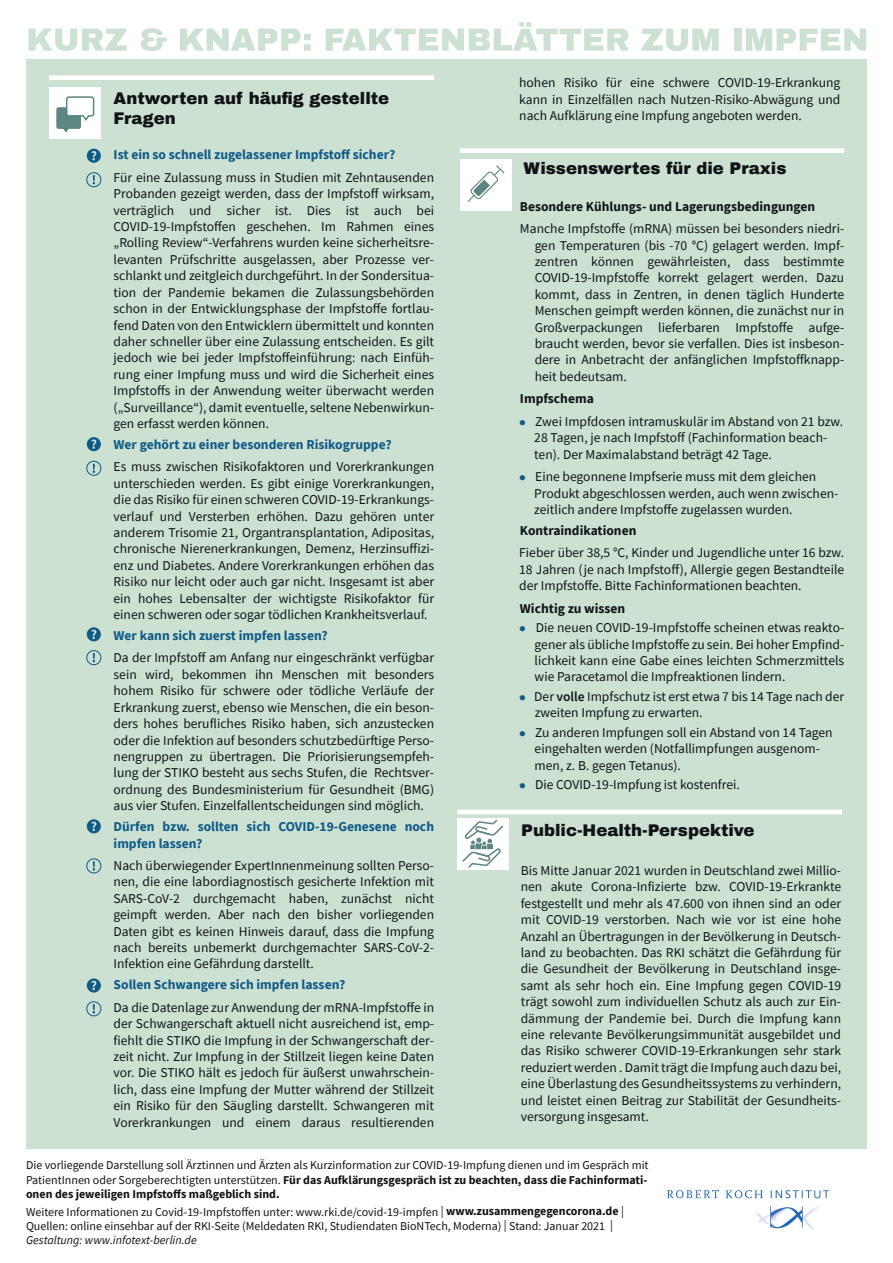
<style>
.page{position:relative;width:893px;height:1263px;background:#fff}
.page>*{position:absolute;margin:0;border:0;box-sizing:border-box;transform-origin:0 0}
.t1{font:900 16.5px/19.8px "Archivo";color:#111416}
.t2{font:13.5px/16.4px "Source Sans Pro";color:#111416;text-align:justify}
.t3{font:13.5px/16.4px "Source Sans Pro";color:#111516;text-align:justify}
.t4{font:700 13.5px/16.4px "Source Sans Pro";color:#0f5a87}
.t5{font:700 13.5px "Source Sans Pro";color:#111516}
.t6{font:700 13.5px "Source Sans Pro";color:#111416}
.t7{font:12px/14.4px "Source Sans Pro";color:#111416;text-align:justify}
.t8{font:italic 12px "Source Sans Pro";color:#111416}
.s1{color:#0f5a87}
.s2{font-weight:600}
.s3{font-weight:700}
</style>
<div class="page">
<svg style="left:29px;top:29px;width:98px;height:22px"></svg>
<svg style="left:141px;top:28px;width:26px;height:23px"></svg>
<svg style="left:180px;top:29px;width:131px;height:22px"></svg>
<svg style="left:326px;top:22px;width:303px;height:29px"></svg>
<svg style="left:641px;top:29px;width:78px;height:22px"></svg>
<div style="left:734px;top:29px;width:7px;height:22px;background:#cde1d3"></div>
<svg style="left:746px;top:29px;width:120px;height:22px"></svg>
<svg style="left:667px;top:1190px;width:162px;height:8px"></svg>
<img style="left:756px;top:1205px;width:65px;height:25px">
<div style="left:26px;top:59px;width:840px;height:1089px;background:#cde1d3"></div>
<hr style="left:457px;top:810px;width:385px;height:4px;background:#fff">
<div style="left:457px;top:818px;width:52px;height:52px;background:#fff"></div>
<svg style="left:462px;top:819px;width:42px;height:49px"></svg>
<div style="left:460px;top:148px;width:384px;height:5px;background:#fff"></div>
<div style="left:460px;top:159px;width:52px;height:52px;background:#fff"></div>
<svg style="left:467px;top:165px;width:38px;height:37px"></svg>
<div style="left:49px;top:75px;width:385px;height:5px;background:#fff"></div>
<div style="left:49px;top:87px;width:52px;height:52px;background:#fff"></div>
<svg style="left:56px;top:96px;width:39px;height:37px"></svg>
<svg style="left:87px;top:149px;width:14px;height:14px"></svg>
<div style="left:86px;top:172px;width:15px;height:15px;border:1px solid #0f5a87;border-radius:50%"></div>
<svg style="left:93px;top:175px;width:2px;height:9px"></svg>
<svg style="left:87px;top:627px;width:14px;height:14px"></svg>
<svg style="left:87px;top:437px;width:14px;height:14px"></svg>
<div style="left:86px;top:461px;width:15px;height:15px;border:1px solid #0f5a87;border-radius:50%"></div>
<svg style="left:93px;top:464px;width:2px;height:9px"></svg>
<div style="left:86px;top:650px;width:15px;height:15px;border:1px solid #0f5a87;border-radius:50%"></div>
<svg style="left:93px;top:653px;width:2px;height:9px"></svg>
<svg style="left:87px;top:978px;width:14px;height:14px"></svg>
<div style="left:86px;top:1001px;width:15px;height:15px;border:1px solid #0f5a87;border-radius:50%"></div>
<svg style="left:93px;top:1004px;width:2px;height:9px"></svg>
<svg style="left:87px;top:819px;width:14px;height:14px"></svg>
<div style="left:86px;top:858px;width:15px;height:15px;border:1px solid #0f5a87;border-radius:50%"></div>
<svg style="left:93px;top:861px;width:2px;height:10px"></svg>
<p class="t1" style="left:114px;top:88px;width:277px">Antworten auf häufig gestellte<br>Fragen</p>
<p class="t4" style="left:114px;top:146px;width:283px">Ist ein so schnell zugelassener Impfstoff sicher?</p>
<p class="t2" style="left:114px;top:169px;width:322px">Für eine Zulassung muss in Studien mit Zehntausenden Probanden gezeigt werden, dass der Impfstoff wirksam, verträglich und sicher ist. Dies ist auch bei COVID-19-Impfstoffen geschehen. Im Rahmen eines „Rolling Review“-Verfahrens wurden keine sicherheitsre&shy;levanten Prüfschritte ausgelassen, aber Prozesse ver&shy;schlankt und zeitgleich durchgeführt. In der Sondersitua&shy;tion der Pandemie bekamen die Zulassungsbehörden schon in der Entwicklungsphase der Impfstoffe fortlau&shy;fend Daten von den Entwicklern übermittelt und konnten daher schneller über eine Zulassung entscheiden. Es gilt jedoch wie bei jeder Impfstoffeinführung: nach Einfüh&shy;rung einer Impfung muss und wird die Sicherheit eines Impfstoffs in der Anwendung weiter überwacht werden („Surveillance“), damit eventuelle, seltene Nebenwirkun&shy;gen erfasst werden können.</p>
<p class="t4" style="left:114px;top:436px;width:280px">Wer gehört zu einer besonderen Risikogruppe?</p>
<p class="t2" style="left:114px;top:459px;width:322px">Es muss zwischen Risikofaktoren und Vorerkrankungen unterschieden werden. Es gibt einige Vorerkrankungen, die das Risiko für einen schweren COVID-19-Erkrankungs&shy;verlauf und Versterben erhöhen. Dazu gehören unter anderem Trisomie 21, Organtransplantation, Adipositas, chronische Nierenerkrankungen, Demenz, Herzinsuffizi&shy;enz und Diabetes. Andere Vorerkrankungen erhöhen das Risiko nur leicht oder auch gar nicht. Insgesamt ist aber ein hohes Lebensalter der wichtigste Risikofaktor für einen schweren oder sogar tödlichen Krankheitsverlauf.</p>
<p class="t4" style="left:114px;top:627px;width:216px">Wer kann sich zuerst impfen lassen?</p>
<p class="t2" style="left:114px;top:650px;width:322px">Da der Impfstoff am Anfang nur eingeschränkt verfügbar sein wird, bekommen ihn Menschen mit besonders hohem Risiko für schwere oder tödliche Verläufe der Erkrankung zuerst, ebenso wie Menschen, die ein beson&shy;ders hohes berufliches Risiko haben, sich anzustecken oder die Infektion auf besonders schutzbedürftige Perso&shy;nengruppen zu übertragen. Die Priorisierungsempfeh&shy;lung der STIKO besteht aus sechs Stufen, die Rechtsver&shy;ordnung des Bundesministerium für Gesundheit (BMG) aus vier Stufen. Einzelfallentscheidungen sind möglich.</p>
<p class="t4" style="left:114px;top:818px;width:322px">Dürfen bzw. sollten sich COVID-19-Genesene noch impfen lassen?</p>
<p class="t2" style="left:114px;top:857px;width:322px">Nach überwiegender ExpertInnenmeinung sollten Perso&shy;nen, die eine labordiagnostisch gesicherte Infektion mit SARS-CoV-2 durchgemacht haben, zunächst nicht geimpft werden. Aber nach den bisher vorliegenden Daten gibt es keinen Hinweis darauf, dass die Impfung nach bereits unbemerkt durchgemachter SARS-CoV-2- Infektion eine Gefährdung darstellt.</p>
<p class="t4" style="left:114px;top:976px;width:233px">Sollen Schwangere sich impfen lassen?</p>
<p class="t2" style="left:114px;top:999px;width:322px">Da die Datenlage zur Anwendung der mRNA-Impfstoffe in der Schwangerschaft aktuell nicht ausreichend ist, emp&shy;fiehlt die STIKO die Impfung in der Schwangerschaft der&shy;zeit nicht. Zur Impfung in der Stillzeit liegen keine Daten vor. Die STIKO hält es jedoch für äußerst unwahrschein&shy;lich, dass eine Impfung der Mutter während der Stillzeit ein Risiko für den Säugling darstellt. Schwangeren mit Vorerkrankungen und einem daraus resultierenden</p>
<p class="t2" style="left:519px;top:75px;width:323px">hohen Risiko für eine schwere COVID-19-Erkrankung kann in Einzelfällen nach Nutzen-Risiko-Abwägung und nach Aufklärung eine Impfung angeboten werden.</p>
<p class="t1" style="left:523px;top:158px;width:265px">Wissenswertes für die Praxis</p>
<p class="t5" style="left:520px;top:197px;width:297px">Besondere Kühlungs- und Lagerungsbedingungen</p>
<p class="t2" style="left:535px;top:220px;width:311px;text-indent:-15px">Manche Impfstoffe (mRNA) müssen bei besonders niedri&shy;gen Temperaturen (bis -70 °C) gelagert werden. Impf&shy;zentren können gewährleisten, dass bestimmte COVID-19-Impfstoffe korrekt gelagert werden. Dazu kommt, dass in Zentren, in denen täglich Hunderte Menschen geimpft werden können, die zunächst nur in Großverpackungen lieferbaren Impfstoffe aufge&shy;braucht werden, bevor sie verfallen. Dies ist insbeson&shy;dere in Anbetracht der anfänglichen Impfstoffknapp&shy;heit bedeutsam.</p>
<p class="t6" style="left:520px;top:390px;width:75px">Impfschema</p>
<p class="t3" style="left:534px;top:413px;width:310px;text-align:left;text-indent:-15px"><span class="s1">●</span> Zwei Impfdosen intramuskulär im Abstand von 21 bzw.<br>28 Tagen, je nach Impfstoff (Fachinformation beach&shy;ten). Der Maximalabstand beträgt 42 Tage.</p>
<p class="t2" style="left:534px;top:468px;width:306px;text-align:left;text-indent:-15px"><span class="s1">●</span> Eine begonnene Impfserie muss mit dem gleichen<br>Produkt abgeschlossen werden, auch wenn zwischen&shy;zeitlich andere Impfstoffe zugelassen wurden.</p>
<p class="t5" style="left:520px;top:521px;width:118px">Kontraindikationen</p>
<p class="t2" style="left:519px;top:545px;width:326px">Fieber über 38,5 °C, Kinder und Jugendliche unter 16 bzw.<br>18 Jahren (je nach Impfstoff), Allergie gegen Bestandteile der Impfstoffe. Bitte Fachinformationen beachten.</p>
<p class="t6" style="left:520px;top:599px;width:107px">Wichtig zu wissen</p>
<p class="t2" style="left:535px;top:619px;width:311px;text-indent:-15px"><span class="s1">●</span> Die neuen COVID-19-Impfstoffe scheinen etwas reakto&shy;gener als übliche Impfstoffe zu sein. Bei hoher Empfind&shy;lichkeit kann eine Gabe eines leichten Schmerzmittels wie Paracetamol die Impfreaktionen lindern.</p>
<p class="t2" style="left:535px;top:688px;width:311px;text-indent:-15px"><span class="s1">●</span> Der <span class="s2">volle</span> Impfschutz ist erst etwa 7 bis 14 Tage nach der zweiten Impfung zu erwarten.</p>
<p class="t2" style="left:535px;top:724px;width:300px;text-align:left;text-indent:-15px"><span class="s1">●</span> Zu anderen Impfungen soll ein Abstand von 14 Tagen eingehalten werden (Notfallimpfungen ausgenom&shy;men, z. B. gegen Tetanus).</p>
<p class="t2" style="left:519px;top:776px;width:222px"><span class="s1">●</span> Die COVID-19-Impfung ist kostenfrei.</p>
<p class="t1" style="left:521px;top:820px;width:235px">Public-Health-Perspektive</p>
<p class="t3" style="left:521px;top:862px;width:322px">Bis Mitte Januar 2021 wurden in Deutschland zwei Millio&shy;nen akute Corona-Infizierte bzw. COVID-19-Erkrankte festgestellt und mehr als 47.600 von ihnen sind an oder mit COVID-19 verstorben. Nach wie vor ist eine hohe Anzahl an Übertragungen in der Bevölkerung in Deutsch&shy;land zu beobachten. Das RKI schätzt die Gefährdung für die Gesundheit der Bevölkerung in Deutschland insge&shy;samt als sehr hoch ein. Eine Impfung gegen COVID-19 trägt sowohl zum individuellen Schutz als auch zur Ein&shy;dämmung der Pandemie bei. Durch die Impfung kann eine relevante Bevölkerungsimmunität ausgebildet und das Risiko schwerer COVID-19-Erkrankungen sehr stark reduziert werden . Damit trägt die Impfung auch dazu bei, eine Überlastung des Gesundheitssystems zu verhindern, und leistet einen Beitrag zur Stabilität der Gesundheits&shy;versorgung insgesamt.</p>
<p class="t7" style="left:26px;top:1158px;width:624px">Die vorliegende Darstellung soll Ärztinnen und Ärzten als Kurzinformation zur COVID-19-Impfung dienen und im Gespräch mit PatientInnen oder Sorgeberechtigten unterstützen. <span class="s3">Für das Aufklärungsgespräch ist zu beachten, dass die Fachinformati&shy;onen des jeweiligen Impfstoffs maßgeblich sind.</span></p>
<p class="t7" style="left:26px;top:1204px;width:599px">Weitere Informationen zu Covid-19-Impfstoffen unter: www.rki.de/covid-19-impfen | <span class="s3">www.zusammengegencorona.de</span> |<br>Quellen: online einsehbar auf der RKI-Seite (Meldedaten RKI, Studiendaten BioNTech, Moderna) | Stand: Januar 2021 |</p>
<p class="t8" style="left:26px;top:1233px;width:172px">Gestaltung: www.infotext-berlin.de</p>
</div>
